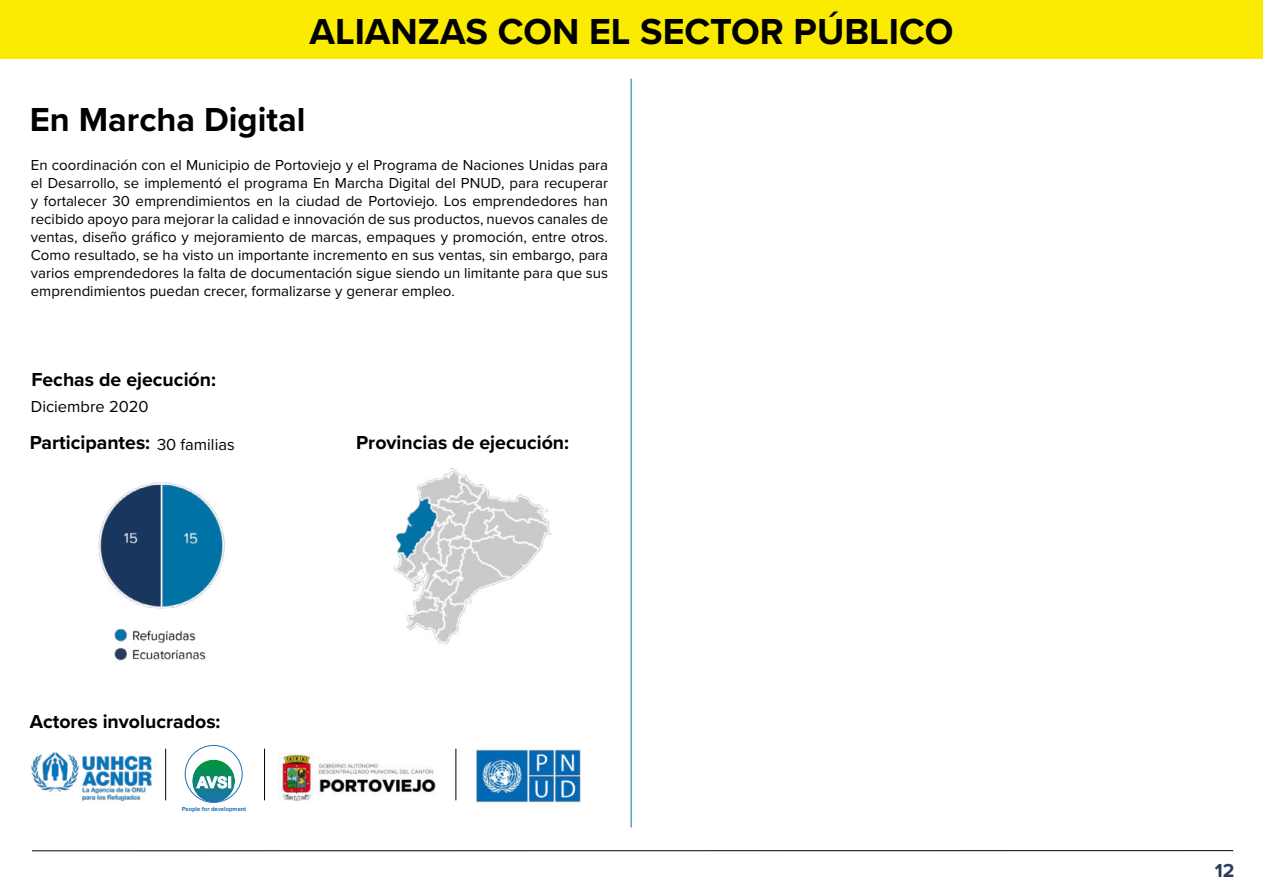
<style>
.page{position:relative;width:1263px;height:893px;background:#fff}
.page>*{position:absolute;margin:0;border:0;box-sizing:border-box;transform-origin:0 0}
.t1{font:700 37.5px "Proxima Nova";color:#000}
.t2{font:700 34.5px "Proxima Nova";color:#000}
.t3{font:700 19.5px "Proxima Nova";color:#000}
.t4{font:700 19.5px "Proxima Nova";color:#293b5e}
.t5{font:16.5px "Proxima Nova";color:#000}
.t6{font:700 15.45px "Arial";color:#fff}
.t7{font:15px/18px "Proxima Nova";color:#000;text-align:justify}
.t8{font:700 5.7px "Arial";color:#1d70b7}
.s1{font-weight:400;font-size:16.5px}
</style>
<div class="page">
<hr style="left:32px;top:850px;width:1201px;height:1px;background:#000">
<div style="left:0;top:0;width:1263px;height:59px;background:#faeb00"></div>
<img style="left:31px;top:752px;width:122px;height:49px">
<hr style="left:165px;top:749px;width:1px;height:51px;background:#000">
<hr style="left:264px;top:749px;width:1px;height:51px;background:#000">
<hr style="left:631px;top:79px;width:1px;height:748px;background:#0073a6">
<img style="left:393px;top:468px;width:159px;height:176px">
<img style="left:98px;top:482px;width:127px;height:179px">
<img style="left:279px;top:754px;width:157px;height:46px">
<div style="left:185px;top:745px;width:57px;height:57px;border:1px solid #1d71b5;border-radius:50%"></div>
<svg style="left:192px;top:760px;width:43px;height:42px"></svg>
<svg style="left:196px;top:776px;width:35px;height:12px"></svg>
<img style="left:455px;top:748px;width:126px;height:55px">
<h1 class="t1" style="left:309px;top:12px;width:646px">ALIANZAS CON EL SECTOR PÚBLICO</h1>
<h2 class="t2" style="left:30px;top:101px;width:277px">En Marcha Digital</h2>
<p class="t7" style="left:31px;top:156px;width:579px">En coordinación con el Municipio de Portoviejo y el Programa de Naciones Unidas para el Desarrollo, se implementó el programa En Marcha Digital del PNUD, para recuperar y fortalecer 30 emprendimientos en la ciudad de Portoviejo. Los emprendedores han recibido apoyo para mejorar la calidad e innovación de sus productos, nuevos canales de ventas, diseño gráfico y mejoramiento de marcas, empaques y promoción, entre otros.<br>Como resultado, se ha visto un importante incremento en sus ventas, sin embargo, para varios emprendedores la falta de documentación sigue siendo un limitante para que sus emprendimientos puedan crecer, formalizarse y generar empleo.</p>
<h3 class="t3" style="left:31px;top:369px;width:186px">Fechas de ejecución:</h3>
<p class="t5" style="left:31px;top:399px;width:119px">Diciembre 2020</p>
<h3 class="t3" style="left:30px;top:432px;width:206px">Participantes: <span class="s1">30 familias</span></h3>
<h3 class="t3" style="left:30px;top:711px;width:192px">Actores involucrados:</h3>
<p class="t6" style="left:197px;top:777px;width:36px">AVSI</p>
<p class="t8" style="left:182px;top:807px;width:66px">People for development</p>
<h3 class="t3" style="left:356px;top:432px;width:214px">Provincias de ejecución:</h3>
<h3 class="t4" style="left:1215px;top:860px;width:21px">12</h3>
</div>
